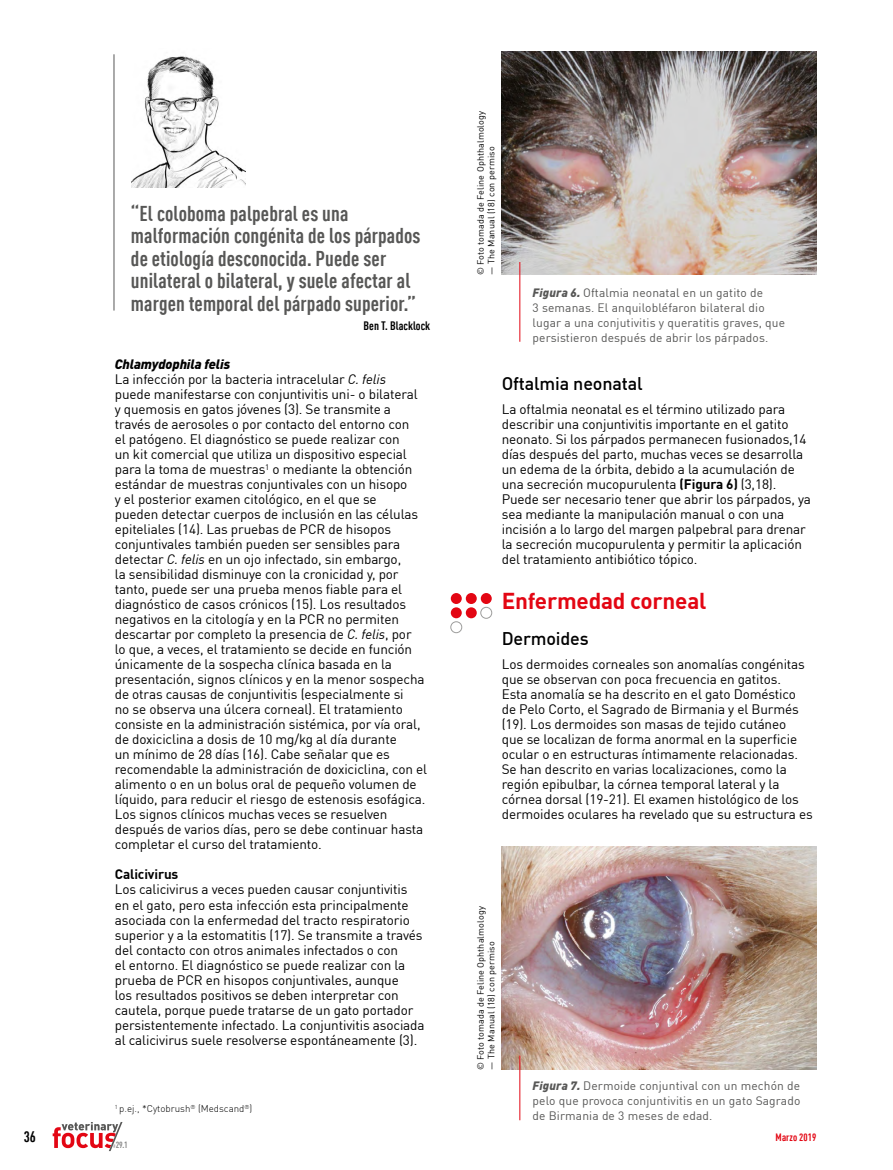
<style>
.page{position:relative;width:893px;height:1170px;background:#fff}
.page>*{position:absolute;margin:0;border:0;box-sizing:border-box;transform-origin:0 0}
.t1{font:700 22.5px "DIN Pro";letter-spacing:-.01em;color:#e30613}
.t2{font:700 condensed 21px/22.5px "DIN Pro";letter-spacing:.005em;color:#575756}
.t3{font:500 18px "DIN Pro";letter-spacing:-.01em;color:#000}
.t4{font:700 condensed 15px "DIN Pro";color:#000}
.t5{font:13.5px/15px "DIN Pro";letter-spacing:-.01em;color:#000}
.t6{font:700 13.5px "DIN Pro";letter-spacing:-.01em;color:#000}
.t7{font:12px/15px "DIN Pro";letter-spacing:.01em;color:#575756}
.t8{font:700 condensed 12px "DIN Pro";color:#000}
.t9{font:700 condensed 10.5px "DIN Pro";letter-spacing:.01em;color:#e30613}
.t10{font:300 9.75px "DIN Pro";color:#000}
.t11{font:9px "DIN Pro";letter-spacing:.01em;color:#000}
.t12{font:700 condensed 8.85px "DIN Pro";color:#878787}
.s1{font-weight:900;font-style:italic}
.s2{font-style:italic}
.s3{font-weight:700}
.s4{font-weight:400;font-size:5.25px}
</style>
<div class="page">
<img style="left:502px;top:51px;width:314px;height:224px">
<hr style="left:519px;top:262px;width:1px;height:80px;background:#e30613">
<img style="left:502px;top:846px;width:314px;height:223px">
<hr style="left:519px;top:1055px;width:1px;height:65px;background:#e30613">
<hr style="left:114px;top:54px;width:1px;height:256px;background:#575756">
<img style="left:131px;top:56px;width:114px;height:132px">
<div style="left:451px;top:593px;width:11px;height:11px;background:#e30613;border-radius:50%"></div>
<div style="left:466px;top:593px;width:11px;height:11px;background:#e30613;border-radius:50%"></div>
<div style="left:481px;top:593px;width:11px;height:11px;background:#e30613;border-radius:50%"></div>
<div style="left:451px;top:607px;width:11px;height:11px;background:#e30613;border-radius:50%"></div>
<div style="left:466px;top:607px;width:11px;height:11px;background:#e30613;border-radius:50%"></div>
<div style="left:480px;top:607px;width:12px;height:11px;border:1px solid #9d9d9c;border-radius:50%"></div>
<div style="left:450px;top:621px;width:12px;height:12px;border:1px solid #9d9d9c;border-radius:50%"></div>
<svg style="left:53px;top:1122px;width:70px;height:28px"></svg>
<h2 class="t2" style="left:131px;top:200px;width:291px">“El coloboma palpebral es una malformación congénita de los párpados de etiología desconocida. Puede ser unilateral o bilateral, y suele afectar al margen temporal del párpado superior.”</h2>
<p class="t8" style="left:364px;top:317px;width:68px">Ben T. Blacklock</p>
<p class="t5" style="left:115px;top:356px;width:314px"><span class="s1">Chlamydophila felis<br></span>La infección por la bacteria intracelular <span class="s2">C. felis<br></span>puede manifestarse con conjuntivitis uni- o bilateral y quemosis en gatos jóvenes (3). Se transmite a través de aerosoles o por contacto del entorno con<br>el patógeno. El diagnóstico se puede realizar con<br>un kit comercial que utiliza un dispositivo especial para la toma de muestras<sup>1</sup> o mediante la obtención estándar de muestras conjuntivales con un hisopo<br>y el posterior examen citológico, en el que se<br>pueden detectar cuerpos de inclusión en las células epiteliales (14). Las pruebas de PCR de hisopos conjuntivales también pueden ser sensibles para detectar <span class="s2">C. felis</span> en un ojo infectado, sin embargo,<br>la sensibilidad disminuye con la cronicidad y, por tanto, puede ser una prueba menos fiable para el diagnóstico de casos crónicos (15). Los resultados negativos en la citología y en la PCR no permiten descartar por completo la presencia de <span class="s2">C. felis</span>, por<br>lo que, a veces, el tratamiento se decide en función únicamente de la sospecha clínica basada en la presentación, signos clínicos y en la menor sospecha de otras causas de conjuntivitis (especialmente si<br>no se observa una úlcera corneal). El tratamiento consiste en la administración sistémica, por vía oral, de doxiciclina a dosis de 10 mg/kg al día durante<br>un mínimo de 28 días (16). Cabe señalar que es recomendable la administración de doxiciclina, con el alimento o en un bolus oral de pequeño volumen de líquido, para reducir el riesgo de estenosis esofágica.<br>Los signos clínicos muchas veces se resuelven después de varios días, pero se debe continuar hasta completar el curso del tratamiento.</p>
<p class="t6" style="left:115px;top:864px;width:65px">Calicivirus</p>
<p class="t5" style="left:115px;top:881px;width:311px">Los calicivirus a veces pueden causar conjuntivitis en el gato, pero esta infección esta principalmente asociada con la enfermedad del tracto respiratorio superior y a la estomatitis (17). Se transmite a través del contacto con otros animales infectados o con<br>el entorno. El diagnóstico se puede realizar con la prueba de PCR en hisopos conjuntivales, aunque<br>los resultados positivos se deben interpretar con cautela, porque puede tratarse de un gato portador persistentemente infectado. La conjuntivitis asociada al calicivirus suele resolverse espontáneamente (3).</p>
<p class="t11" style="left:474px;top:275px;width:165px;rotate:-90deg">© Foto tomada de Feline Ophthalmology</p>
<p class="t11" style="left:484px;top:275px;width:130px;rotate:-90deg">— The Manual (18) con permiso</p>
<p class="t7" style="left:533px;top:284px;width:254px"><span class="s1">Figura 6.</span> Oftalmia neonatal en un gatito de<br>3 semanas. El anquilobléfaron bilateral dio lugar a una conjutivitis y queratitis graves, que persistieron después de abrir los párpados.</p>
<h3 class="t3" style="left:502px;top:370px;width:142px">Oftalmia neonatal</h3>
<p class="t5" style="left:502px;top:401px;width:311px">La oftalmia neonatal es el término utilizado para describir una conjuntivitis importante en el gatito neonato. Si los párpados permanecen fusionados,14 días después del parto, muchas veces se desarrolla un edema de la órbita, debido a la acumulación de una secreción mucopurulenta <span class="s3">(Figura 6)</span> (3,18).<br>Puede ser necesario tener que abrir los párpados, ya sea mediante la manipulación manual o con una incisión a lo largo del margen palpebral para drenar la secreción mucopurulenta y permitir la aplicación del tratamiento antibiótico tópico.</p>
<h1 class="t1" style="left:502px;top:583px;width:206px">Enfermedad corneal</h1>
<h3 class="t3" style="left:502px;top:625px;width:89px">Dermoides</h3>
<p class="t5" style="left:502px;top:656px;width:313px">Los dermoides corneales son anomalías congénitas que se observan con poca frecuencia en gatitos.<br>Esta anomalía se ha descrito en el gato Doméstico de Pelo Corto, el Sagrado de Birmania y el Burmés (19). Los dermoides son masas de tejido cutáneo<br>que se localizan de forma anormal en la superficie ocular o en estructuras íntimamente relacionadas.<br>Se han descrito en varias localizaciones, como la región epibulbar, la córnea temporal lateral y la córnea dorsal (19-21). El examen histológico de los dermoides oculares ha revelado que su estructura es</p>
<p class="t11" style="left:474px;top:1069px;width:165px;rotate:-90deg">© Foto tomada de Feline Ophthalmology</p>
<p class="t11" style="left:484px;top:1069px;width:130px;rotate:-90deg">— The Manual (18) con permiso</p>
<p class="t7" style="left:533px;top:1077px;width:269px;text-align:justify"><span class="s1">Figura 7.</span> Dermoide conjuntival con un mechón de pelo que provoca conjuntivitis en un gato Sagrado de Birmania de 3 meses de edad.</p>
<p class="t10" style="left:115px;top:1101px;width:139px"><sup>1</sup> p.ej., *Cytobrush<sup>®</sup> (Medscand<sup>®</sup>)</p>
<p class="t12" style="left:113px;top:1138px;width:16px"><span class="s4">#</span>29.1</p>
<p class="t4" style="left:24px;top:1125px;width:14px">36</p>
<p class="t9" style="left:776px;top:1128px;width:42px">Marzo 2019</p>
</div>
